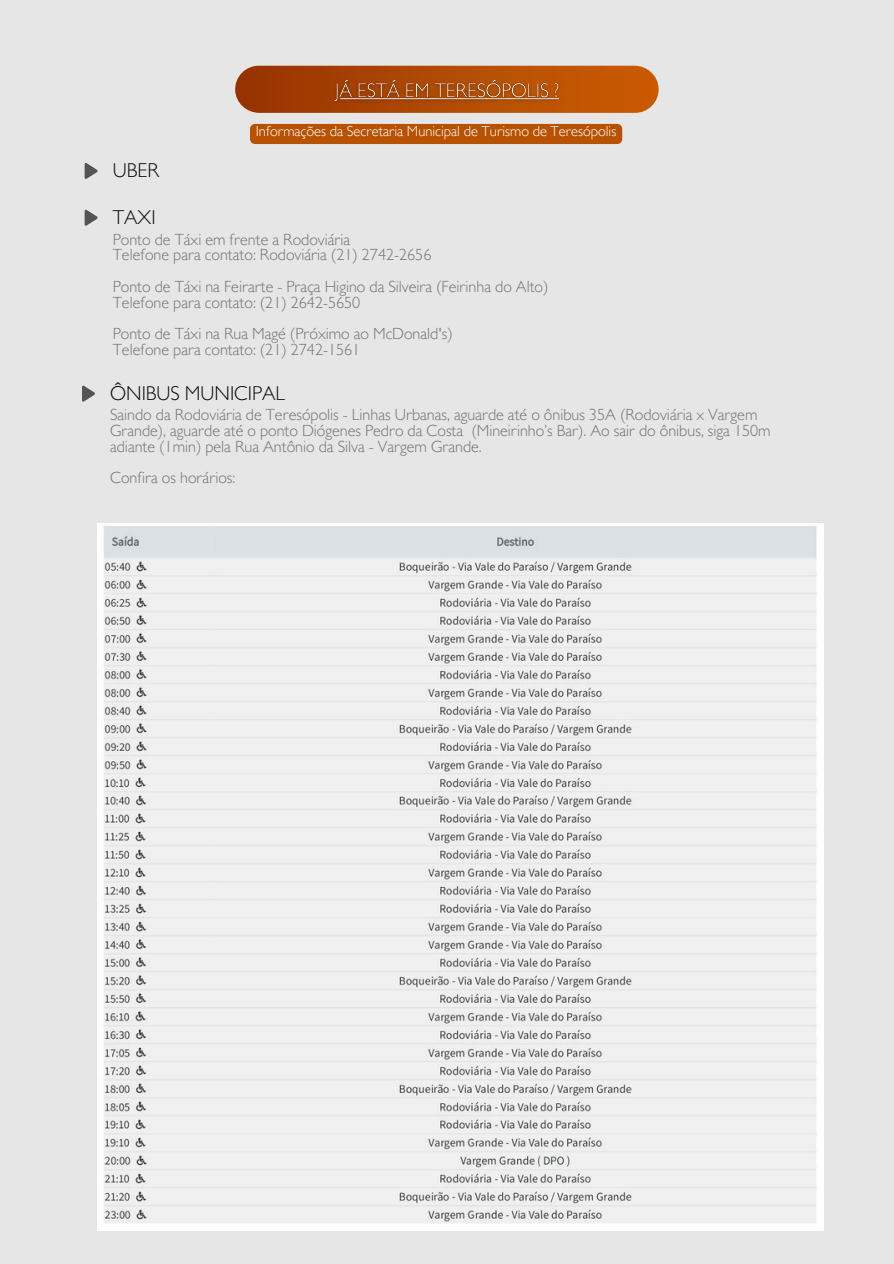
<style>
.page{position:relative;width:894px;height:1264px;background:#fff}
.page>*{position:absolute;margin:0;border:0;box-sizing:border-box;transform-origin:0 0}
.t1{font:300 20.1px "Gill Sans MT Std";color:#0e0e10}
.t2{font:300 16.2px/15.8px "Gill Sans MT Std";color:#737373}
.t3{font:300 14.55px "Gill Sans MT Std";color:#fff}
</style>
<div class="page">
<div style="left:0;top:0;width:893px;height:1263px;background:#e6e6e6"></div>
<svg style="left:235px;top:66px;width:424px;height:47px;background:#b34f0c"></svg>
<svg style="left:85px;top:163px;width:13px;height:16px"></svg>
<svg style="left:85px;top:210px;width:13px;height:15px"></svg>
<svg style="left:82px;top:385px;width:13px;height:16px"></svg>
<img style="left:98px;top:523px;width:725px;height:707px">
<img style="left:328px;top:74px;width:239px;height:34px">
<div style="left:250px;top:124px;width:372px;height:20px;background:#b85203"></div>
<h2 class="t3" style="left:256px;top:126px;width:362px">Informações da Secretaria Municipal de Turismo de Teresópolis</h2>
<p class="t1" style="left:113px;top:163px;width:48px">UBER</p>
<p class="t1" style="left:113px;top:210px;width:44px">TAXI</p>
<p class="t2" style="left:113px;top:234px;width:320px">Ponto de Táxi em frente a Rodoviária<br>Telefone para contato: Rodoviária (21) 2742-2656</p>
<p class="t2" style="left:113px;top:281px;width:437px">Ponto de Táxi na Feirarte - Praça Higino da Silveira (Feirinha do Alto)<br>Telefone para contato: (21) 2642-5650</p>
<h1 class="t2" style="left:113px;top:328px;width:341px">Ponto de Táxi na Rua Magé (Próximo ao McDonald's)<br>Telefone para contato: (21) 2742-1561</h1>
<h1 class="t1" style="left:110px;top:386px;width:176px">ÔNIBUS MUNICIPAL</h1>
<h2 class="t2" style="left:110px;top:409px;width:662px">Saindo da Rodoviária de Teresópolis - Linhas Urbanas, aguarde até o ônibus 35A (Rodoviária x Vargem<br>Grande), aguarde até o ponto Diógenes Pedro da Costa (Mineirinho’s Bar). Ao sair do ônibus, siga 150m adiante (1min) pela Rua Antônio da Silva - Vargem Grande.</h2>
<h2 class="t2" style="left:110px;top:472px;width:127px">Confira os horários:</h2>
</div>
